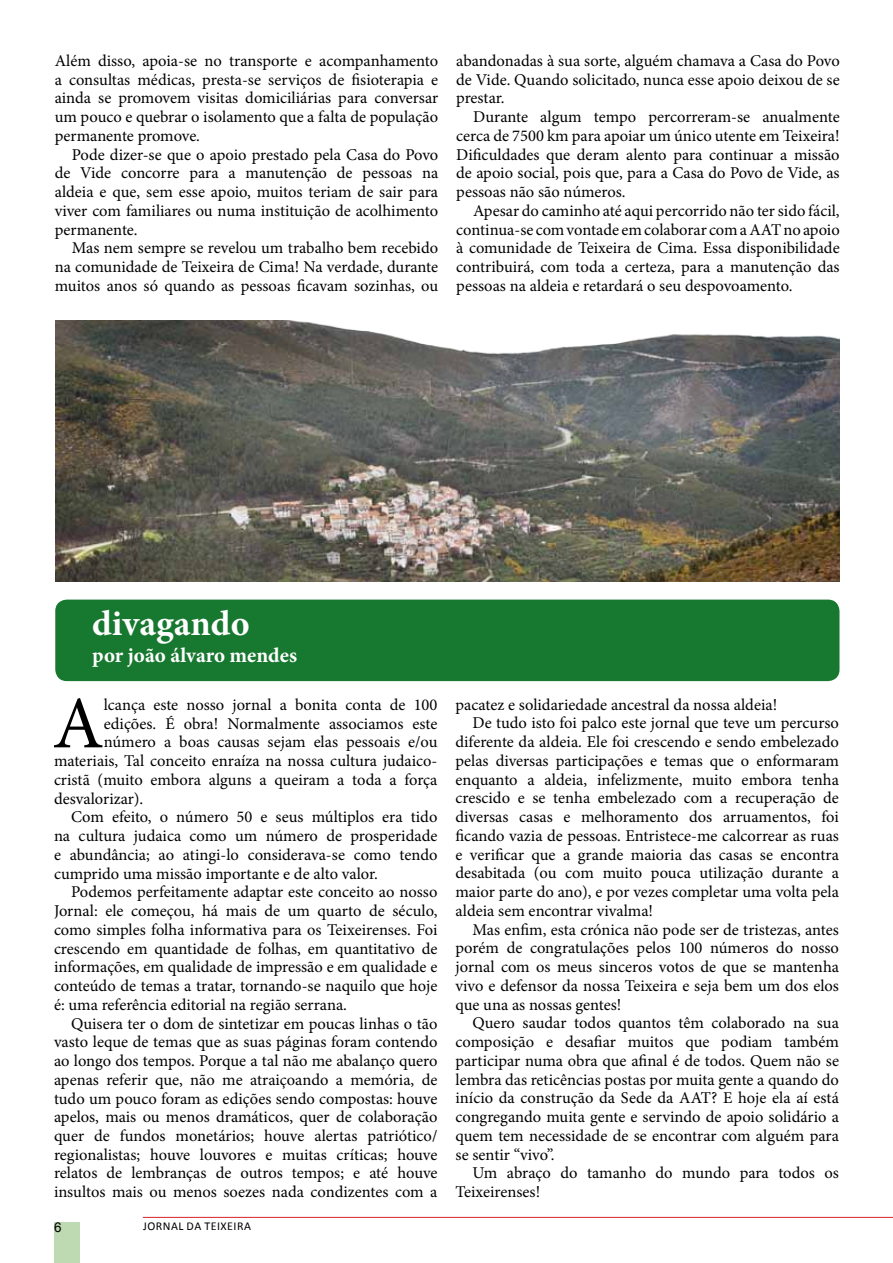
<style>
.page{position:relative;width:893px;height:1263px;background:#fff}
.page>*{position:absolute;margin:0;border:0;box-sizing:border-box;transform-origin:0 0}
.t1{font:74.25px "Minion Pro";color:#000}
.t2{font:700 36px "Minion Pro";color:#fff}
.t3{font:700 21px "Minion Pro";color:#fff}
.t4{font:16.5px/18.8px "Minion Pro";color:#000;text-align:justify}
.t5{font:13.5px "Arial";color:#000}
.t6{font:12px "Calibri";letter-spacing:.04em;color:#000}
</style>
<div class="page">
<div style="left:54px;top:1222px;width:26px;height:41px;background:#bddab3"></div>
<hr style="left:143px;top:1217px;width:750px;height:1px;background:#d2232a">
<div style="left:55px;top:600px;width:784px;height:81px;background:#17782f;border-radius:12px"></div>
<img style="left:55px;top:320px;width:784px;height:261px">
<p class="t4" style="left:55px;top:51px;width:385px">Além disso, apoia-se no transporte e acompanhamento a consultas médicas, presta-se serviços de fisioterapia e ainda se promovem visitas domiciliárias para conversar um pouco e quebrar o isolamento que a falta de população permanente promove.</p>
<p class="t4" style="left:55px;top:145px;width:385px;text-indent:17px">Pode dizer-se que o apoio prestado pela Casa do Povo de Vide concorre para a manutenção de pessoas na aldeia e que, sem esse apoio, muitos teriam de sair para viver com familiares ou numa instituição de acolhimento permanente.</p>
<p class="t4" style="left:55px;top:239px;width:385px;text-indent:17px">Mas nem sempre se revelou um trabalho bem recebido na comunidade de Teixeira de Cima! Na verdade, durante muitos anos só quando as pessoas ficavam sozinhas, ou</p>
<p class="t4" style="left:456px;top:51px;width:385px">abandonadas à sua sorte, alguém chamava a Casa do Povo de Vide. Quando solicitado, nunca esse apoio deixou de se prestar.</p>
<p class="t4" style="left:456px;top:108px;width:385px;text-indent:17px">Durante algum tempo percorreram-se anualmente cerca de 7500 km para apoiar um único utente em Teixeira!<br>Dificuldades que deram alento para continuar a missão de apoio social, pois que, para a Casa do Povo de Vide, as pessoas não são números.</p>
<p class="t4" style="left:456px;top:201px;width:385px;text-indent:17px">Apesar do caminho até aqui percorrido não ter sido fácil, continua-se com vontade em colaborar com a AAT no apoio à comunidade de Teixeira de Cima. Essa disponibilidade contribuirá, com toda a certeza, para a manutenção das pessoas na aldeia e retardará o seu despovoamento.</p>
<h2 class="t2" style="left:92px;top:598px;width:159px">divagando</h2>
<p class="t3" style="left:92px;top:641px;width:206px">por joão álvaro mendes</p>
<h1 class="t1" style="left:53px;top:674px;width:53px">A</h1>
<p class="t4" style="left:104px;top:695px;width:335px">lcança este nosso jornal a bonita conta de 100</p>
<p class="t4" style="left:104px;top:714px;width:335px">edições. É obra! Normalmente associamos este</p>
<p class="t4" style="left:104px;top:733px;width:335px">número a boas causas sejam elas pessoais e/ou</p>
<p class="t4" style="left:54px;top:751px;width:385px">materiais, Tal conceito enraíza na nossa cultura judaico-</p>
<p class="t4" style="left:54px;top:770px;width:385px">cristã (muito embora alguns a queiram a toda a força</p>
<p class="t4" style="left:54px;top:789px;width:91px">desvalorizar).</p>
<p class="t4" style="left:71px;top:808px;width:368px">Com efeito, o número 50 e seus múltiplos era tido</p>
<p class="t4" style="left:54px;top:826px;width:385px">na cultura judaica como um número de prosperidade</p>
<p class="t4" style="left:54px;top:845px;width:385px">e abundância; ao atingi-lo considerava-se como tendo</p>
<p class="t4" style="left:54px;top:864px;width:326px">cumprido uma missão importante e de alto valor.</p>
<p class="t4" style="left:71px;top:883px;width:368px">Podemos perfeitamente adaptar este conceito ao nosso</p>
<p class="t4" style="left:54px;top:901px;width:385px">Jornal: ele começou, há mais de um quarto de século,</p>
<p class="t4" style="left:54px;top:920px;width:385px">como simples folha informativa para os Teixeirenses. Foi</p>
<p class="t4" style="left:54px;top:939px;width:385px">crescendo em quantidade de folhas, em quantitativo de</p>
<p class="t4" style="left:54px;top:958px;width:385px">informações, em qualidade de impressão e em qualidade e</p>
<p class="t4" style="left:54px;top:976px;width:385px">conteúdo de temas a tratar, tornando-se naquilo que hoje</p>
<p class="t4" style="left:54px;top:995px;width:295px">é: uma referência editorial na região serrana.</p>
<p class="t4" style="left:71px;top:1014px;width:368px">Quisera ter o dom de sintetizar em poucas linhas o tão</p>
<p class="t4" style="left:54px;top:1033px;width:385px">vasto leque de temas que as suas páginas foram contendo</p>
<p class="t4" style="left:54px;top:1051px;width:385px">ao longo dos tempos. Porque a tal não me abalanço quero</p>
<p class="t4" style="left:54px;top:1070px;width:385px">apenas referir que, não me atraiçoando a memória, de</p>
<p class="t4" style="left:54px;top:1089px;width:385px">tudo um pouco foram as edições sendo compostas: houve</p>
<p class="t4" style="left:54px;top:1108px;width:385px">apelos, mais ou menos dramáticos, quer de colaboração</p>
<p class="t4" style="left:54px;top:1126px;width:385px">quer de fundos monetários; houve alertas patriótico/</p>
<p class="t4" style="left:54px;top:1145px;width:385px">regionalistas; houve louvores e muitas críticas; houve</p>
<p class="t4" style="left:54px;top:1164px;width:385px">relatos de lembranças de outros tempos; e até houve</p>
<p class="t4" style="left:54px;top:1183px;width:385px">insultos mais ou menos soezes nada condizentes com a</p>
<p class="t5" style="left:54px;top:1218px;width:9px">6</p>
<p class="t6" style="left:143px;top:1218px;width:13px">JORNAL</p>
<p class="t6" style="left:187px;top:1218px;width:48px">DA TEIXEIRA</p>
<p class="t4" style="left:455px;top:695px;width:323px">pacatez e solidariedade ancestral da nossa aldeia!</p>
<p class="t4" style="left:472px;top:714px;width:368px">De tudo isto foi palco este jornal que teve um percurso</p>
<p class="t4" style="left:455px;top:733px;width:385px">diferente da aldeia. Ele foi crescendo e sendo embelezado</p>
<p class="t4" style="left:455px;top:751px;width:385px">pelas diversas participações e temas que o enformaram</p>
<p class="t4" style="left:455px;top:770px;width:385px">enquanto a aldeia, infelizmente, muito embora tenha</p>
<p class="t4" style="left:455px;top:789px;width:385px">crescido e se tenha embelezado com a recuperação de</p>
<p class="t4" style="left:455px;top:807px;width:385px">diversas casas e melhoramento dos arruamentos, foi</p>
<p class="t4" style="left:455px;top:826px;width:385px">ficando vazia de pessoas. Entristece-me calcorrear as ruas</p>
<p class="t4" style="left:455px;top:845px;width:385px">e verificar que a grande maioria das casas se encontra</p>
<p class="t4" style="left:455px;top:864px;width:385px">desabitada (ou com muito pouca utilização durante a</p>
<p class="t4" style="left:455px;top:882px;width:385px">maior parte do ano), e por vezes completar uma volta pela</p>
<p class="t4" style="left:455px;top:901px;width:199px">aldeia sem encontrar vivalma!</p>
<p class="t4" style="left:472px;top:920px;width:368px">Mas enfim, esta crónica não pode ser de tristezas, antes</p>
<p class="t4" style="left:455px;top:939px;width:385px">porém de congratulações pelos 100 números do nosso</p>
<p class="t4" style="left:455px;top:957px;width:385px">jornal com os meus sinceros votos de que se mantenha</p>
<p class="t4" style="left:455px;top:976px;width:385px">vivo e defensor da nossa Teixeira e seja bem um dos elos</p>
<p class="t4" style="left:455px;top:995px;width:167px">que una as nossas gentes!</p>
<p class="t4" style="left:472px;top:1014px;width:368px">Quero saudar todos quantos têm colaborado na sua</p>
<p class="t4" style="left:455px;top:1032px;width:385px">composição e desafiar muitos que podiam também</p>
<p class="t4" style="left:455px;top:1051px;width:385px">participar numa obra que afinal é de todos. Quem não se</p>
<p class="t4" style="left:455px;top:1070px;width:385px">lembra das reticências postas por muita gente a quando do</p>
<p class="t4" style="left:455px;top:1089px;width:385px">início da construção da Sede da AAT? E hoje ela aí está</p>
<p class="t4" style="left:455px;top:1107px;width:385px">congregando muita gente e servindo de apoio solidário a</p>
<p class="t4" style="left:455px;top:1126px;width:385px">quem tem necessidade de se encontrar com alguém para</p>
<p class="t4" style="left:455px;top:1145px;width:101px">se sentir “vivo”.</p>
<p class="t4" style="left:472px;top:1164px;width:368px">Um abraço do tamanho do mundo para todos os</p>
<p class="t4" style="left:455px;top:1182px;width:86px">Teixeirenses!</p>
</div>
